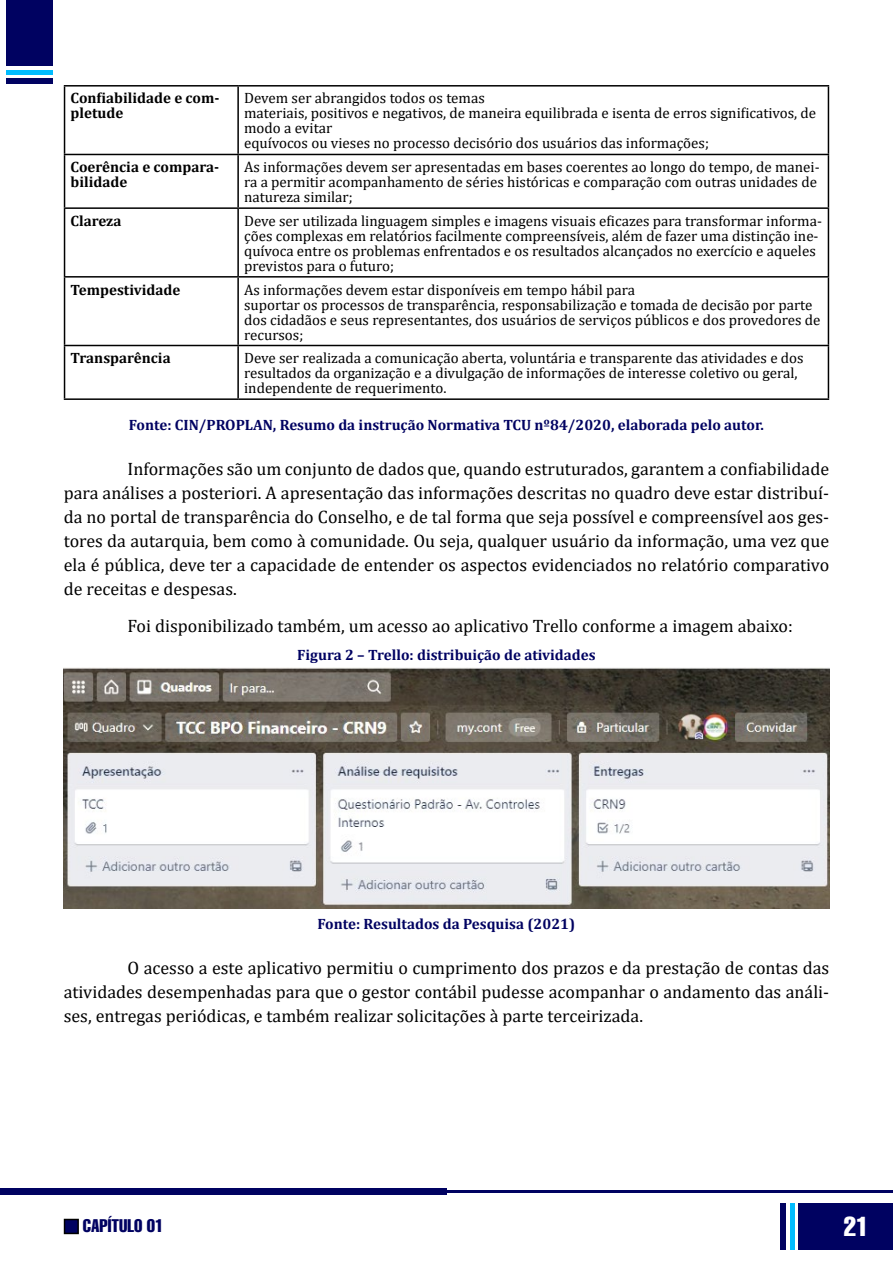
<style>
.page{position:relative;width:893px;height:1263px;background:#fff}
.page>*{position:absolute;margin:0;border:0;box-sizing:border-box;transform-origin:0 0}
.t1{font:extra-condensed 27px "Helvetica";color:#fff}
.t2{font:18px/24px "Cambria Math";color:#000;text-align:justify}
.t3{font:extra-condensed 18px "Helvetica";color:#000261}
.t4{font:15px/15px "Cambria";color:#000}
.t5{font:700 15px "Cambria";color:#000261}
.t6{font:700 15px/15px "Cambria";color:#000}
</style>
<div class="page">
<div style="left:798px;top:1203px;width:95px;height:47px;background:#000261"></div>
<hr style="left:790px;top:1203px;width:4px;height:47px;background:#00bcff">
<div style="left:780px;top:1203px;width:6px;height:47px;background:#000261"></div>
<div style="left:0;top:1188px;width:446px;height:7px;background:#000261"></div>
<hr style="left:446px;top:1191px;width:447px;height:2px;background:#000261">
<div style="left:6px;top:0;width:47px;height:66px;background:#000261"></div>
<div style="left:6px;top:70px;width:47px;height:5px;background:#00bcff"></div>
<div style="left:6px;top:78px;width:47px;height:6px;background:#000261"></div>
<div style="left:65px;top:1219px;width:13px;height:14px;background:#000261"></div>
<div style="left:64px;top:1219px;width:15px;height:15px;border:2px solid #000"></div>
<hr style="left:64px;top:85px;width:174px;height:2px;background:#000">
<hr style="left:64px;top:87px;width:1px;height:67px;background:#000">
<hr style="left:238px;top:85px;width:591px;height:2px;background:#000">
<hr style="left:237px;top:87px;width:2px;height:67px;background:#000">
<hr style="left:828px;top:87px;width:1px;height:67px;background:#000">
<hr style="left:64px;top:154px;width:174px;height:1px;background:#000">
<hr style="left:64px;top:155px;width:1px;height:52px;background:#000">
<hr style="left:238px;top:154px;width:591px;height:1px;background:#000">
<hr style="left:237px;top:155px;width:2px;height:52px;background:#000">
<hr style="left:828px;top:155px;width:1px;height:52px;background:#000">
<hr style="left:64px;top:207px;width:174px;height:2px;background:#000">
<hr style="left:64px;top:209px;width:1px;height:67px;background:#000">
<hr style="left:238px;top:207px;width:591px;height:2px;background:#000">
<hr style="left:237px;top:209px;width:2px;height:67px;background:#000">
<hr style="left:828px;top:209px;width:1px;height:67px;background:#000">
<hr style="left:64px;top:276px;width:174px;height:2px;background:#000">
<hr style="left:64px;top:278px;width:1px;height:67px;background:#000">
<hr style="left:238px;top:276px;width:591px;height:2px;background:#000">
<hr style="left:237px;top:278px;width:2px;height:67px;background:#000">
<hr style="left:828px;top:278px;width:1px;height:67px;background:#000">
<hr style="left:64px;top:345px;width:174px;height:1px;background:#000">
<hr style="left:64px;top:346px;width:1px;height:52px;background:#000">
<hr style="left:238px;top:345px;width:591px;height:1px;background:#000">
<hr style="left:237px;top:346px;width:2px;height:52px;background:#000">
<hr style="left:828px;top:346px;width:1px;height:52px;background:#000">
<hr style="left:64px;top:398px;width:174px;height:2px;background:#000">
<hr style="left:238px;top:398px;width:591px;height:2px;background:#000">
<img style="left:64px;top:668px;width:765px;height:241px">
<p class="t6" style="left:71px;top:90px;width:150px">Confiabilidade e com&shy;pletude</p>
<p class="t4" style="left:244px;top:91px;width:573px">Devem ser abrangidos todos os temas<br>materiais, positivos e negativos, de maneira equilibrada e isenta de erros significativos, de modo a evitar<br>equívocos ou vieses no processo decisório dos usuários das informações;</p>
<p class="t6" style="left:71px;top:159px;width:150px">Coerência e compara&shy;bilidade</p>
<p class="t4" style="left:244px;top:159px;width:577px">As informações devem ser apresentadas em bases coerentes ao longo do tempo, de manei&shy;ra a permitir acompanhamento de séries históricas e comparação com outras unidades de natureza similar;</p>
<p class="t6" style="left:71px;top:213px;width:52px">Clareza</p>
<p class="t4" style="left:244px;top:213px;width:579px">Deve ser utilizada linguagem simples e imagens visuais eficazes para transformar informa&shy;ções complexas em relatórios facilmente compreensíveis, além de fazer uma distinção ine&shy;quívoca entre os problemas enfrentados e os resultados alcançados no exercício e aqueles previstos para o futuro;</p>
<p class="t6" style="left:71px;top:281px;width:111px">Tempestividade</p>
<p class="t4" style="left:244px;top:282px;width:578px">As informações devem estar disponíveis em tempo hábil para<br>suportar os processos de transparência, responsabilização e tomada de decisão por parte dos cidadãos e seus representantes, dos usuários de serviços públicos e dos provedores de recursos;</p>
<p class="t6" style="left:71px;top:350px;width:102px">Transparência</p>
<p class="t4" style="left:244px;top:350px;width:561px">Deve ser realizada a comunicação aberta, voluntária e transparente das atividades e dos resultados da organização e a divulgação de informações de interesse coletivo ou geral, independente de requerimento.</p>
<p class="t5" style="left:129px;top:414px;width:636px">Fonte: CIN/PROPLAN, Resumo da instrução Normativa TCU nº84/2020, elaborada pelo autor.</p>
<p class="t2" style="left:64px;top:457px;width:767px;text-indent:64px">Informações são um conjunto de dados que, quando estruturados, garantem a confiabilidade para análises a posteriori. A apresentação das informações descritas no quadro deve estar distribuí&shy;da no portal de transparência do Conselho, e de tal forma que seja possível e compreensível aos ges&shy;tores da autarquia, bem como à comunidade. Ou seja, qualquer usuário da informação, uma vez que ela é pública, deve ter a capacidade de entender os aspectos evidenciados no relatório comparativo de receitas e despesas.</p>
<p class="t2" style="left:128px;top:614px;width:667px">Foi disponibilizado também, um acesso ao aplicativo Trello conforme a imagem abaixo:</p>
<p class="t5" style="left:297px;top:644px;width:300px">Figura 2 – Trello: distribuição de atividades</p>
<p class="t5" style="left:318px;top:913px;width:259px">Fonte: Resultados da Pesquisa (2021)</p>
<p class="t2" style="left:64px;top:956px;width:767px;text-indent:64px">O acesso a este aplicativo permitiu o cumprimento dos prazos e da prestação de contas das atividades desempenhadas para que o gestor contábil pudesse acompanhar o andamento das análi&shy;ses, entregas periódicas, e também realizar solicitações à parte terceirizada.</p>
<p class="t3" style="left:83px;top:1214px;width:82px">CAPÍTULO 01</p>
<h1 class="t1" style="left:844px;top:1209px;width:27px">21</h1>
</div>
